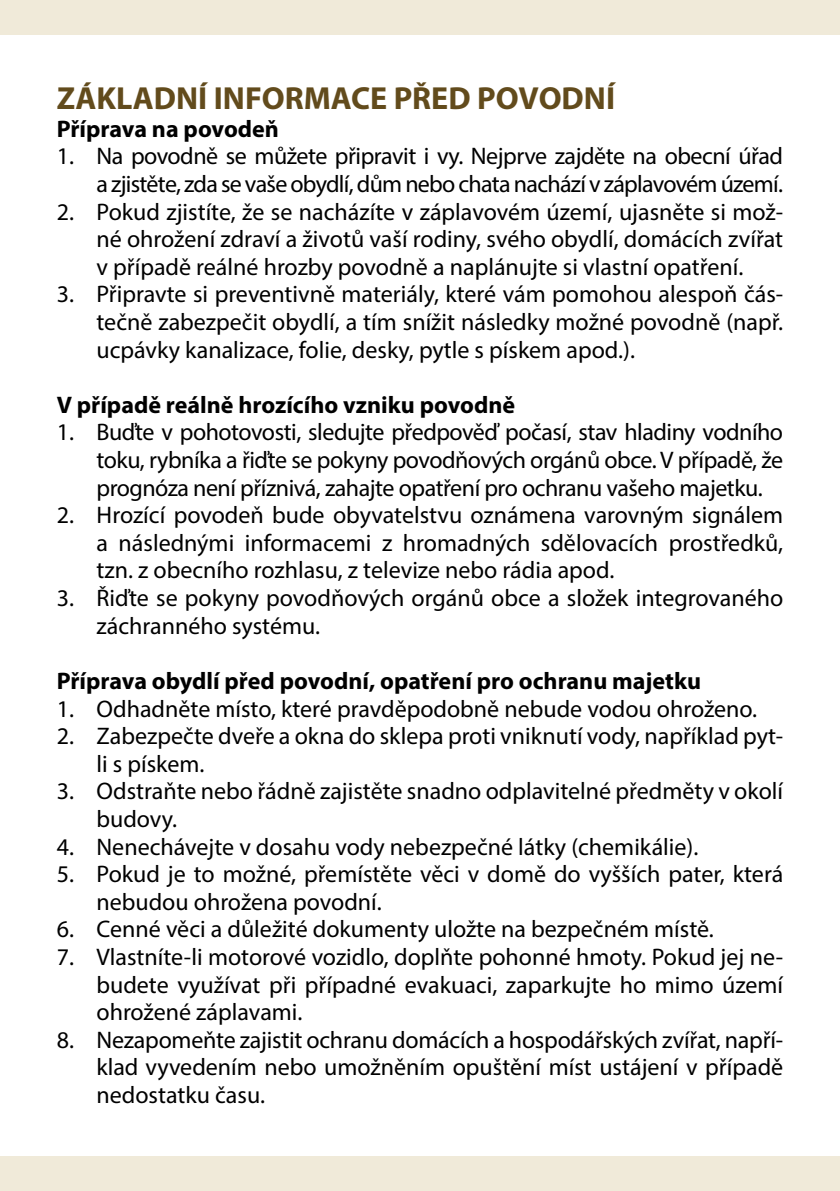
<style>
.page{position:relative;width:840px;height:1191px;background:#fff}
.page>*{position:absolute;margin:0;border:0;box-sizing:border-box;transform-origin:0 0}
.t1{font:700 32px "Myriad Pro";color:#624b1c}
.t2{font:24px/27.6px "Myriad Pro";color:#000;text-align:justify}
.t3{font:24px/27.6px "Myriad Pro";letter-spacing:-.03em;color:#000;text-align:right}
.t4{font:700 24px "Myriad Pro";color:#000}
</style>
<div class="page">
<div style="left:0;top:0;width:839px;height:34px;background:#f0ead9"></div>
<div style="left:0;top:1157px;width:839px;height:34px;background:#f0ead9"></div>
<h1 class="t1" style="left:57px;top:77px;width:559px">ZÁKLADNÍ INFORMACE PŘED POVODNÍ</h1>
<p class="t4" style="left:57px;top:113px;width:224px">Příprava na povodeň</p>
<p class="t3" style="left:57px;top:142px;width:727px">1. Na povodně se můžete připravit i vy. Nejprve zajděte na obecní úřad a zjistěte, zda se vaše obydlí, dům nebo chata nachází v záplavovém území.</p>
<p class="t2" style="left:96px;top:197px;width:687px;text-indent:-40px">2. Pokud zjistíte, že se nacházíte v záplavovém území, ujasněte si mož&shy;né ohrožení zdraví a životů vaší rodiny, svého obydlí, domácích zvířat v případě reálné hrozby povodně a naplánujte si vlastní opatření.</p>
<p class="t2" style="left:96px;top:280px;width:688px;text-indent:-40px">3. Připravte si preventivně materiály, které vám pomohou alespoň čás&shy;tečně zabezpečit obydlí, a tím snížit následky možné povodně (např. ucpávky kanalizace, folie, desky, pytle s pískem apod.).</p>
<p class="t4" style="left:57px;top:389px;width:459px">V případě reálně hrozícího vzniku povodně</p>
<p class="t2" style="left:96px;top:418px;width:687px;text-indent:-40px">1. Buďte v pohotovosti, sledujte předpověď počasí, stav hladiny vodního toku, rybníka a řiďte se pokyny povodňových orgánů obce. V případě, že prognóza není příznivá, zahajte opatření pro ochranu vašeho majetku.</p>
<p class="t2" style="left:96px;top:501px;width:688px;text-indent:-40px">2. Hrozící povodeň bude obyvatelstvu oznámena varovným signálem a následnými informacemi z hromadných sdělovacích prostředků, tzn. z obecního rozhlasu, z televize nebo rádia apod.</p>
<p class="t2" style="left:96px;top:584px;width:688px;text-indent:-40px">3. Řiďte se pokyny povodňových orgánů obce a složek integrovaného záchranného systému.</p>
<p class="t4" style="left:57px;top:665px;width:645px">Příprava obydlí před povodní, opatření pro ochranu majetku</p>
<p class="t2" style="left:57px;top:694px;width:701px">1. Odhadněte místo, které pravděpodobně nebude vodou ohroženo.</p>
<p class="t2" style="left:96px;top:722px;width:687px;text-indent:-40px">2. Zabezpečte dveře a okna do sklepa proti vniknutí vody, například pyt&shy;li s pískem.</p>
<p class="t2" style="left:96px;top:777px;width:687px;text-indent:-40px">3. Odstraňte nebo řádně zajistěte snadno odplavitelné předměty v okolí budovy.</p>
<p class="t2" style="left:57px;top:832px;width:642px">4. Nenechávejte v dosahu vody nebezpečné látky (chemikálie).</p>
<p class="t2" style="left:96px;top:860px;width:688px;text-indent:-40px">5. Pokud je to možné, přemístěte věci v domě do vyšších pater, která nebudou ohrožena povodní.</p>
<p class="t2" style="left:57px;top:915px;width:658px">6. Cenné věci a důležité dokumenty uložte na bezpečném místě.</p>
<p class="t2" style="left:96px;top:942px;width:687px;text-indent:-40px">7. Vlastníte-li motorové vozidlo, doplňte pohonné hmoty. Pokud jej ne&shy;budete využívat při případné evakuaci, zaparkujte ho mimo území ohrožené záplavami.</p>
<p class="t2" style="left:96px;top:1025px;width:687px;text-indent:-40px">8. Nezapomeňte zajistit ochranu domácích a hospodářských zvířat, napří&shy;klad vyvedením nebo umožněním opuštění míst ustájení v případě nedostatku času.</p>
</div>
